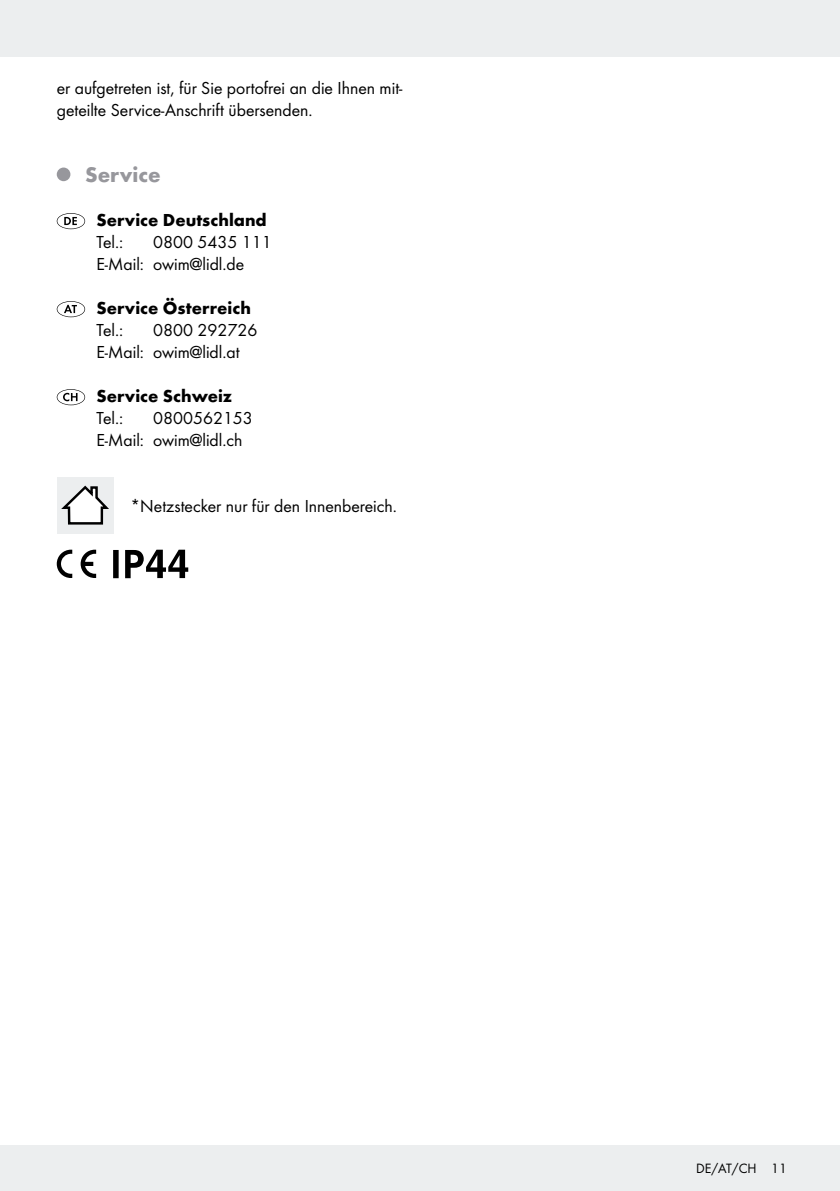
<style>
.page{position:relative;width:840px;height:1191px;background:#fff}
.page>*{position:absolute;margin:0;border:0;box-sizing:border-box;transform-origin:0 0}
.t1{font:700 22px "Futura";color:#97979c}
.t2{font:18px/22px "Futura Boo";color:#000}
.t3{font:700 18px "Futura";color:#000}
.t4{font:14px "Futura Boo";color:#000}
</style>
<div class="page">
<div style="left:0;top:1145px;width:839px;height:46px;background:#eceeef"></div>
<div style="left:0;top:0;width:839px;height:57px;background:#eceeef"></div>
<div style="left:57px;top:167px;width:13px;height:14px;background:#97979c;border-radius:50%"></div>
<svg style="left:57px;top:213px;width:28px;height:16px"></svg>
<svg style="left:57px;top:301px;width:28px;height:16px"></svg>
<svg style="left:57px;top:389px;width:28px;height:16px"></svg>
<div style="left:57px;top:477px;width:56px;height:56px;background:#eceeef"></div>
<svg style="left:61px;top:485px;width:48px;height:40px"></svg>
<svg style="left:57px;top:549px;width:15px;height:29px"></svg>
<svg style="left:81px;top:549px;width:15px;height:29px"></svg>
<svg style="left:113px;top:549px;width:75px;height:29px"></svg>
<p class="t2" style="left:57px;top:77px;width:347px">er aufgetreten ist, für Sie portofrei an die Ihnen mit&shy;geteilte Service-Anschrift übersenden.</p>
<p class="t1" style="left:85px;top:161px;width:77px">Service</p>
<p class="t3" style="left:96px;top:209px;width:172px">Service Deutschland</p>
<p class="t2" style="left:96px;top:231px;width:28px">Tel.:</p>
<p class="t2" style="left:96px;top:231px;width:177px;text-indent:57px">0800 5435 111<br>E-Mail: owim@lidl.de</p>
<p class="t3" style="left:96px;top:297px;width:156px">Service Österreich</p>
<p class="t2" style="left:96px;top:319px;width:28px">Tel.:</p>
<p class="t2" style="left:96px;top:319px;width:162px;text-indent:57px">0800 292726<br>E-Mail: owim@lidl.at</p>
<p class="t3" style="left:96px;top:385px;width:137px">Service Schweiz</p>
<p class="t2" style="left:96px;top:407px;width:28px">Tel.:</p>
<p class="t2" style="left:96px;top:407px;width:158px;text-indent:57px">0800562153<br>E-Mail: owim@lidl.ch</p>
<p class="t2" style="left:130px;top:495px;width:268px">*Netzstecker nur für den Innenbereich.</p>
<p class="t4" style="left:695px;top:1160px;width:92px">DE/AT/CH 11</p>
</div>
